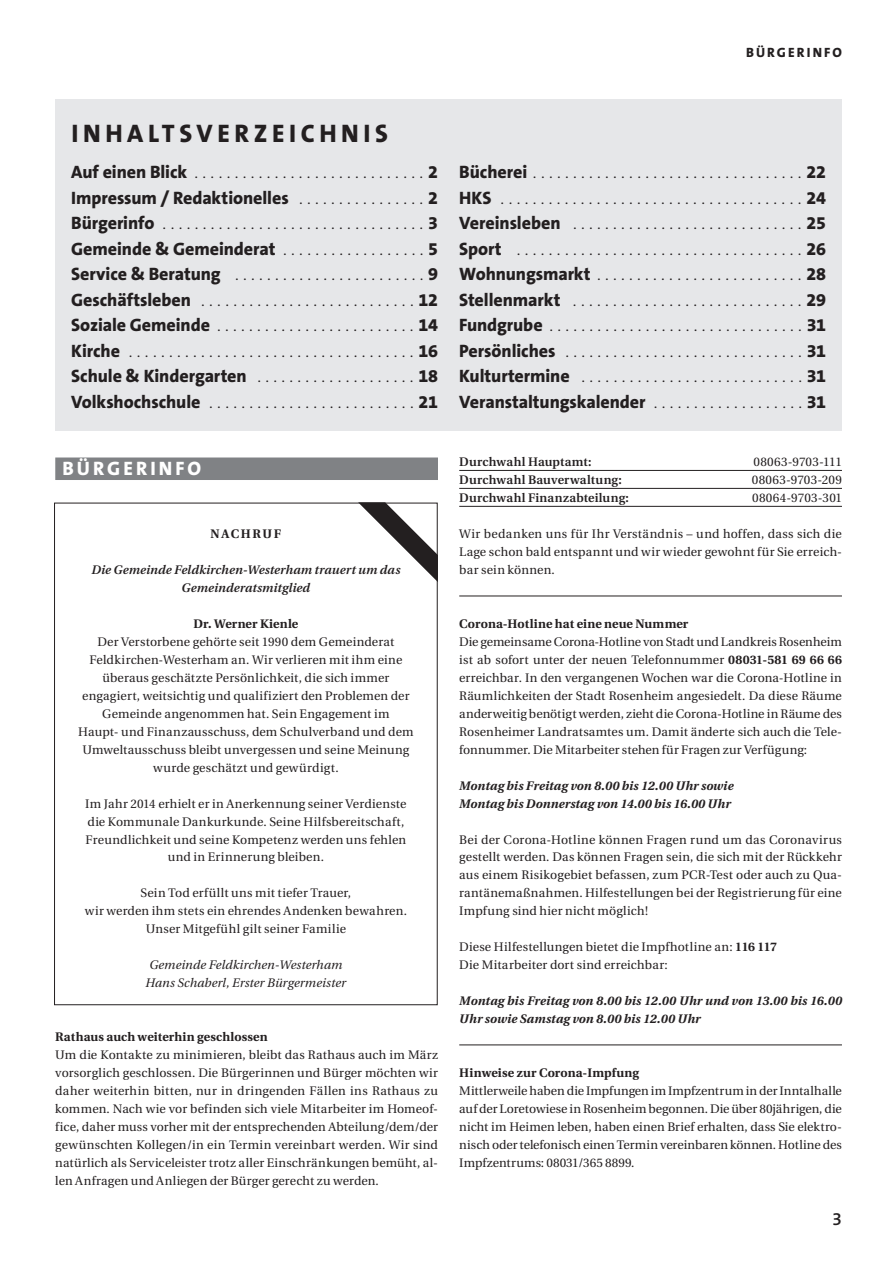
<style>
.page{position:relative;width:893px;height:1263px;background:#fff}
.page>*{position:absolute;margin:0;border:0;box-sizing:border-box;transform-origin:0 0}
.t1{font:800 25.5px "The Sans B W8";letter-spacing:.18em;color:#231f20}
.t2{font:800 19.5px "The Sans B W8";letter-spacing:.16em;color:#fff}
.t3{font:300 18px/25.5px "The Sans B W3";color:#231f20;text-align:justify}
.t4{font:800 18px "The Sans B W8";letter-spacing:-.005em;color:#231f20}
.t5{font:600 18px "The Sans B W6";color:#231f20}
.t6{font:800 13.5px "The Sans B W8";letter-spacing:.16em;color:#231f20}
.t7{font:12.3px/18px "Utopia";letter-spacing:.01em;color:#231f20;text-align:justify}
.t8{font:italic 700 12.3px/18px "Utopia";letter-spacing:.01em;color:#231f20}
.t9{font:700 12.3px "Utopia";letter-spacing:.01em;color:#231f20}
.t10{font:600 12.3px "Utopia";letter-spacing:.02em;color:#231f20}
.t11{font:italic 600 12.3px/18px "Utopia";letter-spacing:.01em;color:#231f20;text-align:center}
.t12{font:italic 12.3px/18px "Utopia";letter-spacing:.01em;color:#231f20;text-align:center}
.t13{font:700 12.3px "Utopia";letter-spacing:.14em;color:#231f20}
.s1{font-family:"The Sans B W8";font-weight:800}
.s2{font-family:"The Sans B W3";font-weight:300}
.s3{font-weight:700}
</style>
<div class="page">
<div style="left:55px;top:99px;width:787px;height:331px;background:#e6e7e9"></div>
<div style="left:55px;top:457px;width:383px;height:23px;background:#808285"></div>
<svg style="left:358px;top:502px;width:80px;height:80px"></svg>
<hr style="left:459px;top:470px;width:383px;height:1px;background:#231f20">
<hr style="left:459px;top:488px;width:383px;height:1px;background:#231f20">
<hr style="left:459px;top:506px;width:383px;height:1px;background:#231f20">
<hr style="left:459px;top:596px;width:383px;height:1px;background:#231f20">
<hr style="left:459px;top:1044px;width:383px;height:1px;background:#231f20">
<p class="t6" style="left:746px;top:44px;width:97px">BÜRGERINFO</p>
<h1 class="t1" style="left:71px;top:117px;width:318px">INHALTSVERZEICHNIS</h1>
<h3 class="t3" style="left:71px;top:159px;width:368px"><span class="s1">Auf einen Blick</span> .............................<span class="s1">2</span></h3>
<h3 class="t4" style="left:71px;top:186px;width:368px">Impressum / Redaktionelles <span class="s2">. . . . . . . . . . . . . . . .</span> 2</h3>
<h3 class="t3" style="left:71px;top:210px;width:368px"><span class="s1">Bürgerinfo</span> .................................<span class="s1">3</span></h3>
<h3 class="t4" style="left:71px;top:237px;width:368px">Gemeinde &amp; Gemeinderat <span class="s2">..................</span>5</h3>
<h3 class="t3" style="left:71px;top:261px;width:368px"><span class="s1">Service &amp; Beratung</span> ........................<span class="s1">9<br>Geschäftsleben</span> ...........................<span class="s1">12<br>Soziale Gemeinde</span> .........................<span class="s1">14<br>Kirche</span> ....................................<span class="s1">16</span></h3>
<h3 class="t4" style="left:71px;top:364px;width:368px">Schule &amp; Kindergarten <span class="s2">....................</span>18</h3>
<h3 class="t3" style="left:71px;top:389px;width:368px"><span class="s1">Volkshochschule</span> ..........................<span class="s1">21</span></h3>
<h2 class="t2" style="left:62px;top:456px;width:140px">BÜRGERINFO</h2>
<p class="t13" style="left:210px;top:527px;width:72px">NACHRUF</p>
<p class="t11" style="left:91px;top:561px;width:310px">Die Gemeinde Feldkirchen-Westerham trauert um das<br>Gemeinderatsmitglied</p>
<p class="t9" style="left:193px;top:617px;width:106px">Dr. Werner Kienle</p>
<p class="t7" style="left:78px;top:633px;width:337px;text-align:center">Der Verstorbene gehörte seit 1990 dem Gemeinderat Feldkirchen-Westerham an. Wir verlieren mit ihm eine überaus geschätzte Persönlichkeit, die sich immer engagiert, weitsichtig und qualifiziert den Problemen der Gemeinde angenommen hat. Sein Engagement im<br>Haupt- und Finanzausschuss, dem Schulverband und dem Umweltausschuss bleibt unvergessen und seine Meinung wurde geschätzt und gewürdigt.</p>
<p class="t7" style="left:85px;top:795px;width:323px;text-align:center">Im Jahr 2014 erhielt er in Anerkennung seiner Verdienste die Kommunale Dankurkunde. Seine Hilfsbereitschaft, Freundlichkeit und seine Kompetenz werden uns fehlen und in Erinnerung bleiben.</p>
<p class="t7" style="left:85px;top:884px;width:324px;text-align:center">Sein Tod erfüllt uns mit tiefer Trauer,<br>wir werden ihm stets ein ehrendes Andenken bewahren.<br>Unser Mitgefühl gilt seiner Familie</p>
<p class="t12" style="left:146px;top:956px;width:202px">Gemeinde Feldkirchen-Westerham<br>Hans Schaberl, Erster Bürgermeister</p>
<p class="t9" style="left:55px;top:1030px;width:214px">Rathaus auch weiterhin geschlossen</p>
<p class="t7" style="left:55px;top:1046px;width:384px">Um die Kontakte zu minimieren, bleibt das Rathaus auch im März vorsorglich geschlossen. Die Bürgerinnen und Bürger möchten wir daher weiterhin bitten, nur in dringenden Fällen ins Rathaus zu kommen. Nach wie vor befinden sich viele Mitarbeiter im Homeof&shy;fice, daher muss vorher mit der entsprechenden Abteilung/dem/der gewünschten Kollegen/in ein Termin vereinbart werden. Wir sind natürlich als Serviceleister trotz aller Einschränkungen bemüht, al&shy;len Anfragen und Anliegen der Bürger gerecht zu werden.</p>
<p class="t3" style="left:459px;top:159px;width:368px"><span class="s1">Bücherei</span>..................................<span class="s1">22<br>HKS</span> ......................................<span class="s1">24<br>Vereinsleben</span> .............................<span class="s1">25<br>Sport</span> ....................................<span class="s1">26<br>Wohnungsmarkt</span> ..........................<span class="s1">28<br>Stellenmarkt</span> .............................<span class="s1">29<br>Fundgrube</span> ................................<span class="s1">31<br>Persönliches</span> ..............................<span class="s1">31<br>Kulturtermine</span> ............................<span class="s1">31</span></p>
<h3 class="t4" style="left:459px;top:390px;width:368px">Veranstaltungskalender <span class="s2">. . . . . . . . . . . . . . . . . . .</span> 31</h3>
<p class="t10" style="left:459px;top:455px;width:134px">Durchwahl Hauptamt:</p>
<p class="t7" style="left:754px;top:453px;width:90px">08063-9703-111</p>
<p class="t10" style="left:459px;top:473px;width:164px">Durchwahl Bauverwaltung:</p>
<p class="t7" style="left:752px;top:471px;width:92px">08063-9703-209</p>
<p class="t10" style="left:459px;top:491px;width:171px">Durchwahl Finanzabteilung:</p>
<p class="t7" style="left:752px;top:489px;width:91px">08064-9703-301</p>
<p class="t7" style="left:459px;top:525px;width:384px">Wir bedanken uns für Ihr Verständnis – und hoffen, dass sich die Lage schon bald entspannt und wir wieder gewohnt für Sie erreich&shy;bar sein können.</p>
<p class="t9" style="left:459px;top:617px;width:231px">Corona-Hotline hat eine neue Nummer</p>
<p class="t7" style="left:459px;top:633px;width:384px">Die gemeinsame Corona-Hotline von Stadt und Landkreis Rosenheim ist ab sofort unter der neuen Telefonnummer <span class="s3">08031-581 69 66 66 </span>erreichbar. In den vergangenen Wochen war die Corona-Hotline in Räumlichkeiten der Stadt Rosenheim angesiedelt. Da diese Räume anderweitig benötigt werden, zieht die Corona-Hotline in Räume des Rosenheimer Landratsamtes um. Damit änderte sich auch die Tele&shy;fonnummer. Die Mitarbeiter stehen für Fragen zur Verfügung:</p>
<p class="t8" style="left:459px;top:776px;width:276px">Montag bis Freitag von 8.00 bis 12.00 Uhr sowie<br>Montag bis Donnerstag von 14.00 bis 16.00 Uhr</p>
<p class="t7" style="left:459px;top:830px;width:384px">Bei der Corona-Hotline können Fragen rund um das Coronavirus gestellt werden. Das können Fragen sein, die sich mit der Rückkehr aus einem Risikogebiet befassen, zum PCR-Test oder auch zu Qua&shy;rantänemaßnahmen. Hilfestellungen bei der Registrierung für eine Impfung sind hier nicht möglich!</p>
<p class="t7" style="left:459px;top:938px;width:319px">Diese Hilfestellungen bietet die Impfhotline an: <span class="s3">116 117<br></span>Die Mitarbeiter dort sind erreichbar:</p>
<p class="t8" style="left:459px;top:992px;width:384px">Montag bis Freitag von 8.00 bis 12.00 Uhr und von 13.00 bis 16.00<br>Uhr sowie Samstag von 8.00 bis 12.00 Uhr</p>
<p class="t9" style="left:459px;top:1066px;width:181px">Hinweise zur Corona-Impfung</p>
<p class="t7" style="left:459px;top:1082px;width:384px">Mittlerweile haben die Impfungen im Impfzentrum in der Inntalhalle auf der Loretowiese in Rosenheim begonnen. Die über 80jährigen, die nicht im Heimen leben, haben einen Brief erhalten, dass Sie elektro&shy;nisch oder telefonisch einen Termin vereinbaren können. Hotline des Impfzentrums: 08031/365 8899.</p>
<h3 class="t5" style="left:832px;top:1207px;width:11px">3</h3>
</div>
